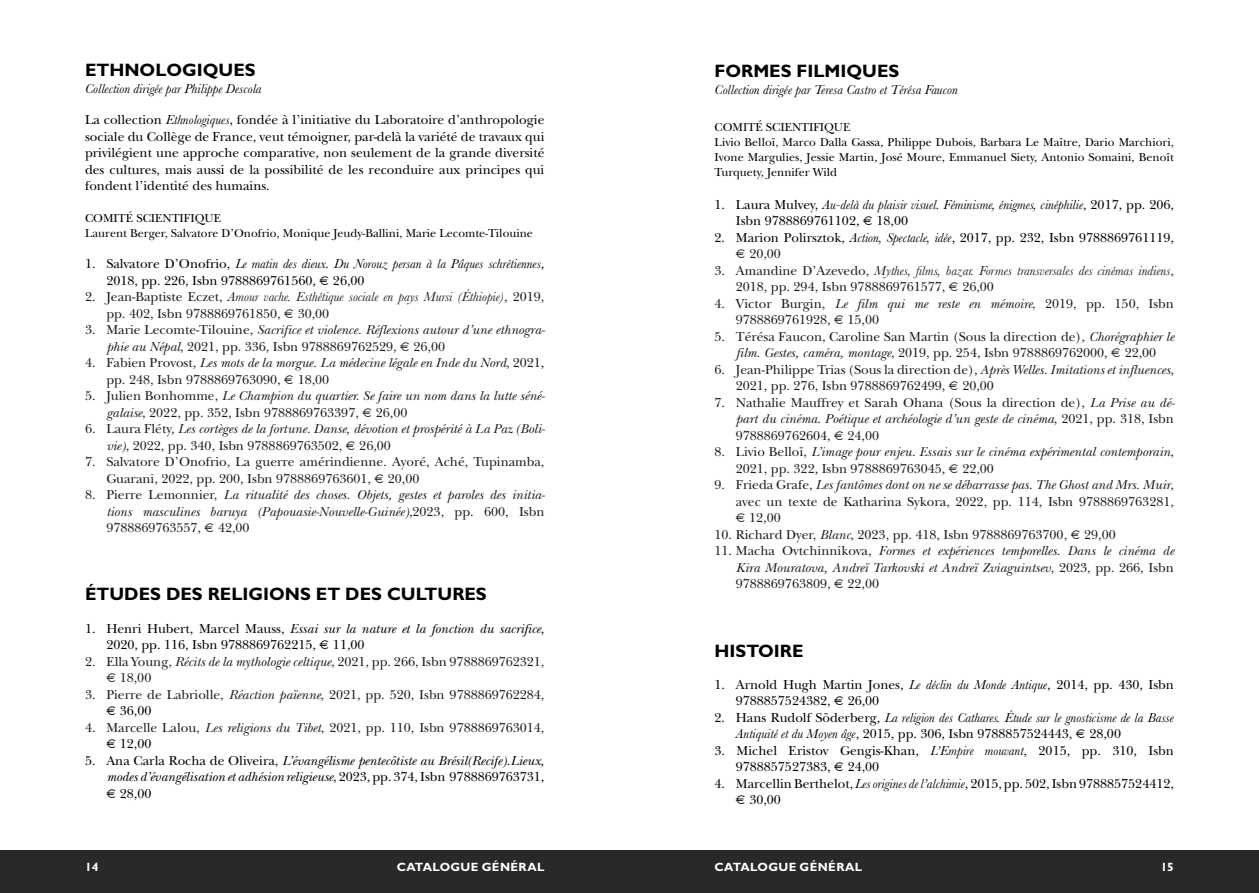
<style>
.page{position:relative;width:1259px;height:893px;background:#fff}
.page>*{position:absolute;margin:0;border:0;box-sizing:border-box;transform-origin:0 0}
.sommario{font:700 18px "Gill Sans Std";color:#000}
.baskerville_testo_co{font:13.5px/16.5px "New Baskerville";color:#1d1d1b}
.baskerville_testo_co-2{font:italic 13.5px/16.5px "New Baskerville";color:#1d1d1b}
.baskerville_testo_co-3{font:13.5px/16.5px "New Baskerville";color:#000}
.baskerville_testo_co-4{font:italic 13.5px/16.5px "Baskerville";color:#000}
.comitato_scientifico{font:13.5px/16.5px "New Baskerville";color:#000;text-align:justify}
.baskerville_testo_co-5{font:italic 13.5px/16.5px "New Baskerville";color:#000;text-align:justify}
.comitato_scientifico-2{font:12px/15px "New Baskerville";color:#000;text-align:justify}
.t1{font:700 12px "Gill Sans Std";letter-spacing:.025em;color:#fff}
.s1{font-family:"Baskerville";font-style:italic}
.s2{font-family:"Times"}
.s3{font-style:normal}
.s4{font-family:"Times";font-style:normal}
.s5{font-style:italic}
.s6{font-family:"Times";color:#000}
.s7{color:#000}
.s8{font-family:"New Baskerville";font-style:normal}
.s9{font-family:"Times";color:#1d1d1b}
.s10{color:#1d1d1b}
</style>
<div class="page">
<div style="left:617px;top:850px;width:642px;height:43px;background:#2b2927"></div>
<div style="left:0;top:850px;width:642px;height:43px;background:#2b2927"></div>
<p class="sommario" style="left:85px;top:59px;width:172px">ETHNOLOGIQUES</p>
<p class="baskerville_testo_co-4" style="left:85px;top:80px;width:178px">Collection dirigée par Philippe Descola</p>
<p class="comitato_scientifico" style="left:85px;top:112px;width:461px">La collection <span class="s1">Ethnologiques</span>, fondée à l’initiative du Laboratoire d’anthropologie sociale du Collège de France, veut témoigner, par-delà la variété de travaux qui privilégient une approche comparative, non seulement de la grande diversité des cultures, mais aussi de la possibilité de les reconduire aux principes qui fondent l’identité des humains.</p>
<p class="comitato_scientifico-2" style="left:85px;top:210px;width:138px">COMITÉ SCIENTIFIQUE</p>
<p class="comitato_scientifico-2" style="left:85px;top:225px;width:449px">Laurent Berger, Salvatore D’Onofrio, Monique Jeudy-Ballini, Marie Lecomte-Tilouine</p>
<p class="baskerville_testo_co-3" style="left:106px;top:256px;width:439px;text-indent:-21px">1. Salvatore D’Onofrio, <span class="s1">Le matin des dieux. Du Norouz persan à la Pâques schrétiennes</span>,<br>2018, pp. 226, Isbn 9788869761560, <span class="s2">€</span> 26,00</p>
<p class="baskerville_testo_co" style="left:106px;top:289px;width:439px;text-indent:-21px">2. Jean-Baptiste Eczet, <span class="s1">Amour vache. Esthétique sociale en pays Mursi (Éthiopie)</span>, 2019, pp. 402, Isbn 9788869761850, <span class="s2">€</span> 30,00</p>
<p class="baskerville_testo_co-2" style="left:106px;top:322px;width:440px;text-indent:-21px"><span class="s3">3. Marie Lecomte-Tilouine,</span> Sacrifice et violence. Réflexions autour d’une ethnogra&shy;phie au Népal<span class="s3">, 2021, pp. 336, Isbn 9788869762529,</span> <span class="s4">€</span> <span class="s3">26,00</span></p>
<p class="baskerville_testo_co" style="left:106px;top:355px;width:439px;text-indent:-21px">4. Fabien Provost, <span class="s5">Les mots de la morgue. La médecine légale en Inde du Nord</span>, 2021, pp. 248, Isbn 9788869763090, <span class="s2">€</span> 18,00</p>
<p class="baskerville_testo_co-2" style="left:106px;top:388px;width:440px;text-indent:-21px"><span class="s3">5. Julien Bonhomme,</span> Le Champion du quartier. Se faire un nom dans la lutte séné&shy;galaise<span class="s3">, 2022, pp. 352, Isbn 9788869763397,</span> <span class="s4">€</span> <span class="s3">26,00</span></p>
<p class="baskerville_testo_co-2" style="left:106px;top:421px;width:440px;text-indent:-21px"><span class="s3">6. Laura Fléty,</span> Les cortèges de la fortune. Danse, dévotion et prospérité à La Paz (Boli&shy;vie)<span class="s3">, 2022, pp. 340, Isbn 9788869763502,</span> <span class="s4">€</span> <span class="s3">26,00</span></p>
<p class="baskerville_testo_co" style="left:106px;top:454px;width:439px;text-indent:-21px">7. Salvatore D’Onofrio, La guerre amérindienne. Ayoré, Aché, Tupinamba,<br>Guarani, 2022, pp. 200, Isbn 9788869763601, <span class="s2">€</span> 20,00</p>
<p class="baskerville_testo_co-2" style="left:106px;top:487px;width:440px;text-align:justify;text-indent:-21px"><span class="s3">8. Pierre Lemonnier,</span> La ritualité des choses. Objets, gestes et paroles des initia&shy;tions masculines baruya (Papouasie-Nouvelle-Guinée)<span class="s3">,2023, pp. 600, Isbn 9788869763557,</span> <span class="s4">€</span> <span class="s3">42,00</span></p>
<p class="sommario" style="left:85px;top:583px;width:403px">ÉTUDES DES RELIGIONS ET DES CULTURES</p>
<p class="baskerville_testo_co-3" style="left:106px;top:620px;width:439px;text-indent:-21px">1. Henri Hubert, Marcel Mauss, <span class="s5">Essai sur la nature et la fonction du sacrifice</span>,<br>2020, pp. 116, Isbn 9788869762215, <span class="s2">€</span> 11,00</p>
<p class="baskerville_testo_co" style="left:106px;top:653px;width:439px;text-indent:-21px">2. Ella Young, <span class="s5">Récits de la mythologie celtique</span>, 2021, pp. 266, Isbn 9788869762321, <span class="s2">€</span> 18,00</p>
<p class="baskerville_testo_co" style="left:106px;top:686px;width:439px;text-indent:-21px">3. Pierre de Labriolle, <span class="s5">Réaction païenne</span>, 2021, pp. 520, Isbn 9788869762284, <span class="s6">€</span> <span class="s7">36,00</span></p>
<p class="baskerville_testo_co" style="left:106px;top:719px;width:439px;text-indent:-21px">4. Marcelle Lalou, <span class="s5">Les religions du Tibet</span>, 2021, pp. 110, Isbn 9788869763014, <span class="s6">€</span> <span class="s7">12,00</span></p>
<p class="baskerville_testo_co-5" style="left:106px;top:752px;width:439px;text-indent:-21px"><span class="s3">5. Ana Carla Rocha de Oliveira,</span> L’évangélisme pentecôtiste au Brésil(Recife).Lieux, modes d’évangélisation et adhésion religieuse<span class="s3">, 2023, pp. 374, Isbn 9788869763731, </span><span class="s4">€</span> <span class="s3">28,00</span></p>
<p class="sommario" style="left:714px;top:61px;width:186px">FORMES FILMIQUES</p>
<p class="baskerville_testo_co-4" style="left:714px;top:81px;width:245px">Collection dirigée par Teresa Castro et Térésa Faucon</p>
<p class="comitato_scientifico-2" style="left:714px;top:119px;width:138px">COMITÉ SCIENTIFIQUE</p>
<p class="comitato_scientifico-2" style="left:714px;top:134px;width:461px">Livio Belloï, Marco Dalla Gassa, Philippe Dubois, Barbara Le Maître, Dario Marchiori, Ivone Margulies, Jessie Martin, José Moure, Emmanuel Siety, Antonio Somaini, Benoît Turquety, Jennifer Wild</p>
<p class="baskerville_testo_co-4" style="left:736px;top:196px;width:439px;text-indent:-21px"><span class="s8">1. Laura Mulvey,</span> Au-delà du plaisir visuel. Féminisme, énigmes, cinéphilie<span class="s8">, 2017, pp. 206,<br>Isbn 9788869761102,</span> <span class="s4">€</span> <span class="s8">18,00</span></p>
<p class="baskerville_testo_co-3" style="left:736px;top:229px;width:439px;text-indent:-21px">2. Marion Polirsztok, <span class="s1">Action, Spectacle, idée</span>, 2017, pp. 232, Isbn 9788869761119, <span class="s9">€</span> <span class="s10">20,00</span></p>
<p class="baskerville_testo_co" style="left:736px;top:262px;width:439px;text-indent:-21px">3. Amandine D’Azevedo, <span class="s1">Mythes, films, bazar. Formes transversales des cinémas indiens</span>,<br>2018, pp. 294, Isbn 9788869761577, <span class="s2">€</span> 26,00</p>
<p class="baskerville_testo_co" style="left:736px;top:295px;width:439px;text-indent:-21px">4. Victor Burgin, <span class="s5">Le film qui me reste en mémoire</span>, 2019, pp. 150, Isbn<br>9788869761928, <span class="s2">€</span> 15,00</p>
<p class="baskerville_testo_co" style="left:714px;top:328px;width:461px;text-align:center">5. Térésa Faucon, Caroline San Martin (Sous la direction de), <span class="s5">Chorégraphier le film. Gestes, caméra, montage</span>, 2019, pp. 254, Isbn 9788869762000, <span class="s2">€</span> 22,00</p>
<p class="baskerville_testo_co" style="left:736px;top:361px;width:439px;text-indent:-21px">6. Jean-Philippe Trias (Sous la direction de), <span class="s5">Après Welles. Imitations et influences</span>,<br>2021, pp. 276, Isbn 9788869762499, <span class="s2">€</span> 20,00</p>
<p class="baskerville_testo_co" style="left:736px;top:394px;width:440px;text-align:justify;text-indent:-21px">7. Nathalie Mauffrey et Sarah Ohana (Sous la direction de), <span class="s5">La Prise au dé&shy;part du cinéma. Poétique et archéologie d’un geste de cinéma</span>, 2021, pp. 318, Isbn 9788869762604, <span class="s2">€</span> 24,00</p>
<p class="baskerville_testo_co-2" style="left:736px;top:444px;width:439px;text-indent:-21px"><span class="s3">8. Livio Belloï,</span> L’image pour enjeu. Essais sur le cinéma expérimental contemporain<span class="s3">,<br>2021, pp. 322, Isbn 9788869763045,</span> <span class="s4">€</span> <span class="s3">22,00</span></p>
<p class="baskerville_testo_co" style="left:736px;top:477px;width:439px;text-align:justify;text-indent:-21px">9. Frieda Grafe, <span class="s5">Les fantômes dont on ne se débarrasse pas. The Ghost and Mrs. Muir</span>, avec un texte de Katharina Sykora, 2022, pp. 114, Isbn 9788869763281, <span class="s2">€</span> 12,00</p>
<p class="baskerville_testo_co" style="left:714px;top:526px;width:403px">10. Richard Dyer, <span class="s5">Blanc</span>, 2023, pp. 418, Isbn 9788869763700, <span class="s2">€</span> 29,00</p>
<p class="baskerville_testo_co-2" style="left:736px;top:543px;width:439px;text-align:justify;text-indent:-21px"><span class="s3">11. Macha Ovtchinnikova,</span> Formes et expériences temporelles. Dans le cinéma de Kira Mouratova, Andreï Tarkovski et Andreï Zviaguintsev<span class="s3">, 2023, pp. 266, Isbn 9788869763809,</span> <span class="s4">€</span> <span class="s3">22,00</span></p>
<p class="sommario" style="left:714px;top:640px;width:90px">HISTOIRE</p>
<p class="baskerville_testo_co-3" style="left:736px;top:676px;width:439px;text-indent:-21px">1. Arnold Hugh Martin Jones, <span class="s1">Le déclin du Monde Antique</span>, 2014, pp. 430, Isbn<br>9788857524382, <span class="s2">€</span> 26,00</p>
<p class="baskerville_testo_co-4" style="left:736px;top:709px;width:439px;text-indent:-21px"><span class="s8">2. Hans Rudolf Söderberg,</span> La religion des Cathares. Étude sur le gnosticisme de la Basse<br>Antiquité et du Moyen âge<span class="s8">, 2015, pp. 306, Isbn 9788857524443,</span> <span class="s4">€</span> <span class="s8">28,00</span></p>
<p class="baskerville_testo_co-3" style="left:736px;top:742px;width:439px;text-indent:-21px">3. Michel Eristov Gengis-Khan, <span class="s1">L’Empire mouvant</span>, 2015, pp. 310, Isbn<br>9788857527383, <span class="s2">€</span> 24,00</p>
<p class="baskerville_testo_co-3" style="left:736px;top:775px;width:439px;text-indent:-21px">4. Marcellin Berthelot, <span class="s1">Les origines de l’alchimie</span>, 2015, pp. 502, Isbn 9788857524412, <span class="s2">€</span> 30,00</p>
<p class="t1" style="left:397px;top:860px;width:149px">CATALOGUE GÉNÉRAL</p>
<p class="t1" style="left:714px;top:860px;width:149px">CATALOGUE GÉNÉRAL</p>
<p class="t1" style="left:85px;top:860px;width:15px">14</p>
<p class="t1" style="left:1160px;top:860px;width:15px">15</p>
</div>
